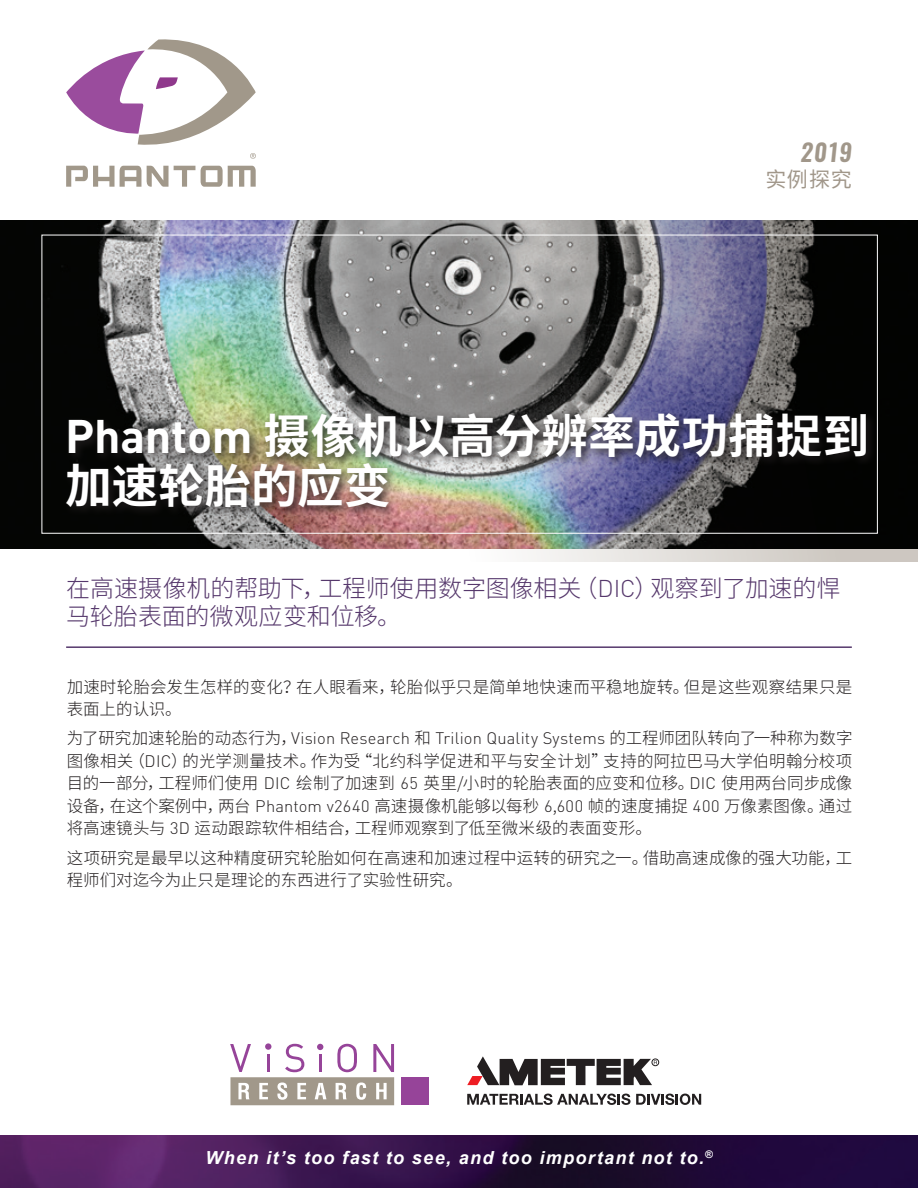
<style>
.page{position:relative;width:918px;height:1188px;background:#fff}
.page>*{position:absolute;margin:0;border:0;box-sizing:border-box;transform-origin:0 0}
.t1{font:700 46.5px/49.5px "Source Han Sans SC";color:#fff}
.Front_-_Sub_Head{font:300 24px/28.8px "Source Han Sans SC";letter-spacing:-.005em;color:#56386c}
.t2{font:italic 600 24px "Oswald";color:#a1978a}
.t3{font:21px "Source Han Sans SC";color:#a1978a}
.t4{font:italic 700 18px "Arial";letter-spacing:.075em;color:#fff}
.Front_Page_-_Body{font:300 16.5px/22.5px "Source Han Sans SC";letter-spacing:.01em;color:#231f20}
.s1{font-family:"DIN"}
</style>
<div class="page">
<img style="left:0;top:1135px;width:918px;height:53px">
<svg style="left:201px;top:166px;width:55px;height:21px"></svg>
<svg style="left:147px;top:166px;width:48px;height:21px"></svg>
<svg style="left:66px;top:166px;width:75px;height:21px"></svg>
<svg style="left:66px;top:39px;width:190px;height:120px"></svg>
<svg style="left:467px;top:1094px;width:234px;height:11px"></svg>
<div style="left:652px;top:1059px;width:7px;height:7px;border:1px solid #231f20;border-radius:50%"></div>
<svg style="left:467px;top:1056px;width:190px;height:29px"></svg>
<div style="left:401px;top:1078px;width:28px;height:27px;background:#964499"></div>
<svg style="left:230px;top:1044px;width:164px;height:61px"></svg>
<hr style="left:66px;top:646px;width:786px;height:2px;background:#56386c">
<img style="left:0;top:220px;width:918px;height:341px">
<div style="left:63px;top:409px;width:813px;height:108px;background:#231f20;opacity:.83"></div>
<h2 class="t2" style="left:801px;top:135px;width:53px">2019</h2>
<p class="t3" style="left:765px;top:167px;width:88px">实例探究</p>
<p class="t1" style="left:65px;top:413px;width:805px"><span class="s1">Phantom</span> 摄像机以高分辨率成功捕捉到加速轮胎的应变</p>
<p class="Front_-_Sub_Head" style="left:66px;top:574px;width:776px">在高速摄像机的帮助下，工程师使用数字图像相关（<span class="s1">DIC</span>）观察到了加速的悍马轮胎表面的微观应变和位移。</p>
<p class="Front_Page_-_Body" style="left:67px;top:676px;width:787px">加速时轮胎会发生怎样的变化？在人眼看来，轮胎似乎只是简单地快速而平稳地旋转。但是这些观察结果只是表面上的认识。</p>
<p class="Front_Page_-_Body" style="left:67px;top:727px;width:787px;text-align:justify">为了研究加速轮胎的动态行为，<span class="s1">Vision Research</span> 和 <span class="s1">Trilion Quality Systems</span> 的工程师团队转向了一种称为数字图像相关（<span class="s1">DIC</span>）的光学测量技术。作为受“北约科学促进和平与安全计划”支持的阿拉巴马大学伯明翰分校项目的一部分，工程师们使用 <span class="s1">DIC</span> 绘制了加速到 <span class="s1">65</span> 英里/小时的轮胎表面的应变和位移。<span class="s1">DIC</span> 使用两台同步成像设备，在这个案例中，两台 <span class="s1">Phantom v2640</span> 高速摄像机能够以每秒 <span class="s1">6</span>,<span class="s1">600</span> 帧的速度捕捉 <span class="s1">400</span> 万像素图像。通过将高速镜头与 <span class="s1">3D</span> 运动跟踪软件相结合，工程师观察到了低至微米级的表面变形。</p>
<p class="Front_Page_-_Body" style="left:67px;top:847px;width:787px">这项研究是最早以这种精度研究轮胎如何在高速和加速过程中运转的研究之一。借助高速成像的强大功能，工程师们对迄今为止只是理论的东西进行了实验性研究。</p>
<p class="t4" style="left:206px;top:1146px;width:508px">When it’s too fast to see, and too important not to.<sup>®</sup></p>
</div>
